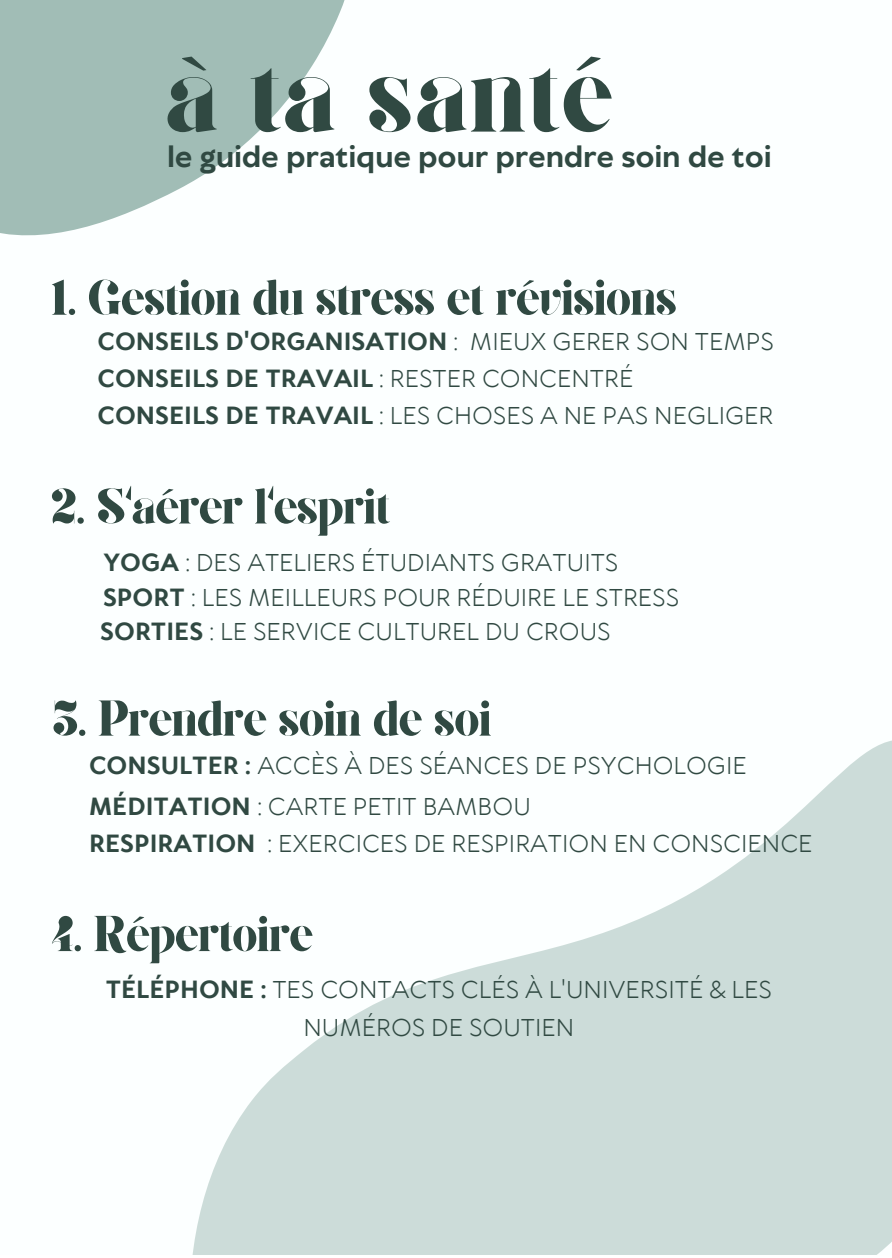
<style>
.page{position:relative;width:892px;height:1258px;background:#fff}
.page>*{position:absolute;margin:0;border:0;box-sizing:border-box;transform-origin:0 0}
.t1{font:108.9px "Giaza";letter-spacing:-.01em;color:#304942}
.t2{font:50.4px "Giaza";letter-spacing:-.04em;color:#304942}
.t3{font:700 28.2px "TT Wellingtons";letter-spacing:-.01em;color:#304942}
.t4{font:23.7px/34.8px "TT Wellingtons";color:#304942}
.t5{font:700 23.7px "TT Wellingtons";color:#304942}
.s1{font-weight:400}
.s2{font-weight:700}
</style>
<div class="page">
<svg style="left:192px;top:741px;width:699px;height:514px;fill:#ccdcd9"></svg>
<svg style="left:0;top:0;width:345px;height:236px;fill:#a1bdb6"></svg>
<div style="left:0;top:0;width:171px;height:152px;background:#a1bdb6"></div>
<h1 class="t1" style="left:164px;top:50px;width:452px">à ta santé</h1>
<p class="t3" style="left:167px;top:139px;width:606px">le guide pratique pour prendre soin de toi</p>
<h2 class="t2" style="left:50px;top:277px;width:629px">1. Gestion du stress et révisions</h2>
<p class="t5" style="left:97px;top:326px;width:678px">CONSEILS D'ORGANISATION <span class="s1">: MIEUX GERER SON TEMPS</span></p>
<p class="t5" style="left:97px;top:363px;width:537px">CONSEILS DE TRAVAIL <span class="s1">: RESTER CONCENTRÉ</span></p>
<p class="t4" style="left:97px;top:399px;width:677px"><span class="s2">CONSEILS DE TRAVAIL</span> : LES CHOSES A NE PAS NEGLIGER</p>
<h2 class="t2" style="left:50px;top:486px;width:342px">2. S'aérer l'esprit</h2>
<p class="t4" style="left:100px;top:546px;width:580px"><span class="s2">YOGA</span> : DES ATELIERS ÉTUDIANTS GRATUITS<br><span class="s2">SPORT</span> : LES MEILLEURS POUR RÉDUIRE LE STRESS<br><span class="s2">SORTIES</span> : LE SERVICE CULTUREL DU CROUS</p>
<h2 class="t2" style="left:51px;top:698px;width:442px">3. Prendre soin de soi</h2>
<p class="t4" style="left:89px;top:749px;width:659px"><span class="s2">CONSULTER :</span> ACCÈS À DES SÉANCES DE PSYCHOLOGIE</p>
<p class="t4" style="left:89px;top:790px;width:443px"><span class="s2">MÉDITATION</span> : CARTE PETIT BAMBOU</p>
<p class="t4" style="left:89px;top:827px;width:724px"><span class="s2">RESPIRATION</span> : EXERCICES DE RESPIRATION EN CONSCIENCE</p>
<h2 class="t2" style="left:50px;top:913px;width:265px">4. Répertoire</h2>
<p class="t4" style="left:106px;top:972px;width:667px;line-height:37.5px;text-align:center"><span class="s2">TÉLÉPHONE :</span> TES CONTACTS CLÉS À L'UNIVERSITÉ &amp; LES<br>NUMÉROS DE SOUTIEN</p>
</div>
